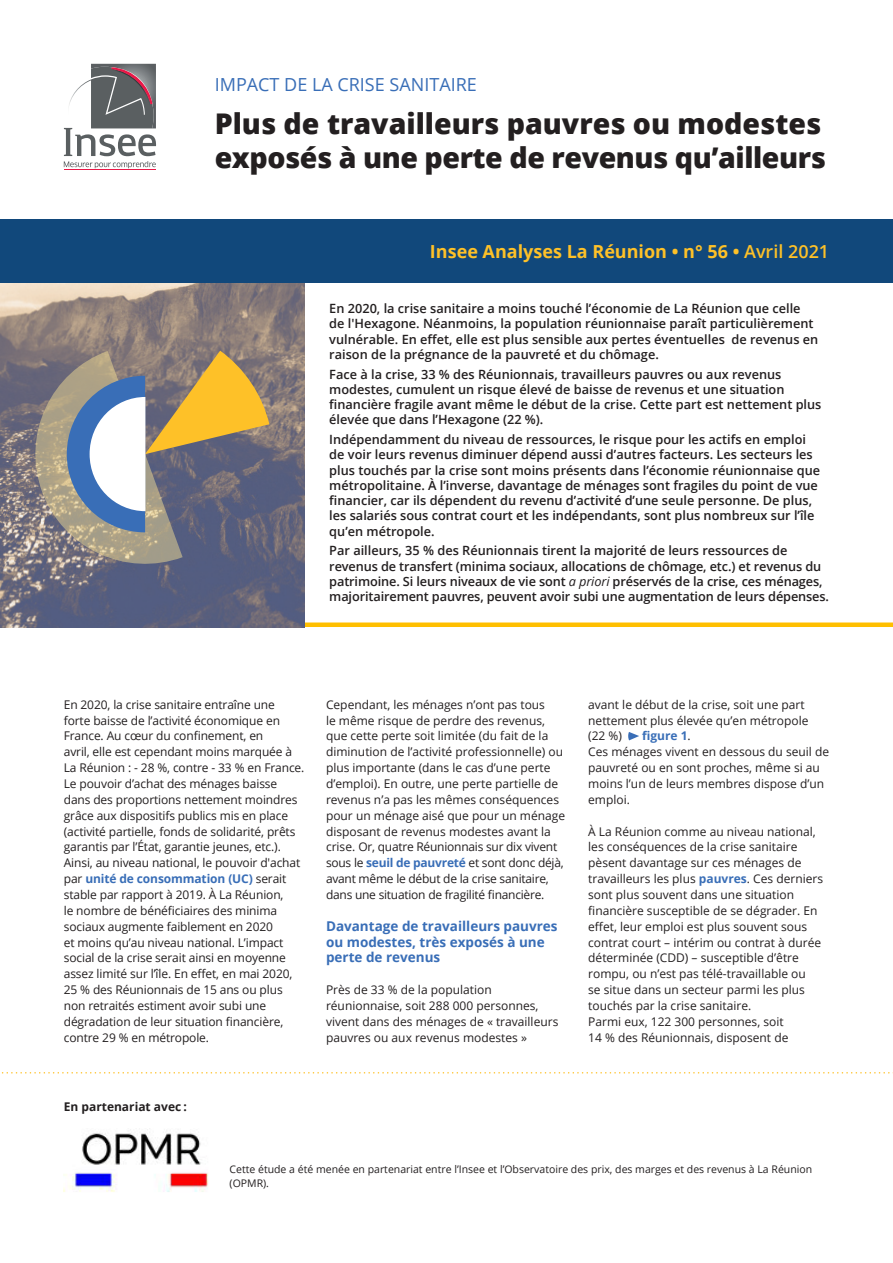
<style>
.page{position:relative;width:893px;height:1263px;background:#fff}
.page>*{position:absolute;margin:0;border:0;box-sizing:border-box;transform-origin:0 0}
.gros_titre{font:800 28.5px/34.2px "Open Sans";color:#231f20}
.bandeau{font:700 18px "Open Sans";color:#fec128}
.sur_titre{font:18px "Open Sans";color:#396eb7}
.titre{font:700 13.5px/15.9px "Open Sans";color:#396eb7}
.intro{font:600 12.75px/15.3px "Open Sans";color:#231f20}
.texte{font:12px/15.9px "Open Sans";color:#231f20}
.t1{font:700 12px "Open Sans";color:#231f20}
.texte-2{font:700 12px "Open Sans";color:#396eb7}
.t2{font:10.5px/13.5px "Open Sans";color:#231f20}
.s1{font-weight:600}
.s2{font-weight:400;font-style:italic}
.s3{font-weight:700;color:#396eb7}
.s4{font-weight:400;color:#231f20}
</style>
<div class="page">
<hr style="left:64px;top:170px;width:92px;height:1px;background:#e91847">
<svg style="left:64px;top:64px;width:92px;height:104px"></svg>
<svg style="left:1px;top:1072px;width:892px;height:1px"></svg>
<img style="left:64px;top:1129px;width:144px;height:63px">
<svg style="left:628px;top:732px;width:11px;height:8px"></svg>
<svg style="left:305px;top:622px;width:588px;height:5px"></svg>
<img style="left:0;top:283px;width:305px;height:344px">
<div style="left:0;top:219px;width:893px;height:64px;background:#11487b"></div>
<svg style="left:35px;top:351px;width:234px;height:213px"></svg>
<p class="sur_titre" style="left:215px;top:72px;width:264px">IMPACT DE LA CRISE SANITAIRE</p>
<p class="gros_titre" style="left:215px;top:105px;width:613px">Plus de travailleurs pauvres ou modestes exposés à une perte de revenus qu’ailleurs</p>
<p class="bandeau" style="left:430px;top:239px;width:401px">Insee Analyses La Réunion • n° 56 • <span class="s1">Avril 2021</span></p>
<p class="intro" style="left:329px;top:300px;width:490px">En 2020, la crise sanitaire a moins touché l’économie de La Réunion que celle de l'Hexagone. Néanmoins, la population réunionnaise paraît particulièrement vulnérable. En effet, elle est plus sensible aux pertes éventuelles de revenus en raison de la prégnance de la pauvreté et du chômage.</p>
<p class="intro" style="left:329px;top:366px;width:494px">Face à la crise, 33 % des Réunionnais, travailleurs pauvres ou aux revenus modestes, cumulent un risque élevé de baisse de revenus et une situation financière fragile avant même le début de la crise. Cette part est nettement plus élevée que dans l’Hexagone (22 %).</p>
<p class="intro" style="left:329px;top:431px;width:492px">Indépendamment du niveau de ressources, le risque pour les actifs en emploi de voir leurs revenus diminuer dépend aussi d’autres facteurs. Les secteurs les plus touchés par la crise sont moins présents dans l’économie réunionnaise que métropolitaine. À l’inverse, davantage de ménages sont fragiles du point de vue financier, car ils dépendent du revenu d’activité d’une seule personne. De plus, les salariés sous contrat court et les indépendants, sont plus nombreux sur l’île qu’en métropole.</p>
<p class="intro" style="left:329px;top:543px;width:501px">Par ailleurs, 35 % des Réunionnais tirent la majorité de leurs ressources de revenus de transfert (minima sociaux, allocations de chômage, etc.) et revenus du patrimoine. Si leurs niveaux de vie sont <span class="s2">a priori</span> préservés de la crise, ces ménages, majoritairement pauvres, peuvent avoir subi une augmentation de leurs dépenses.</p>
<p class="texte" style="left:64px;top:696px;width:242px">En 2020, la crise sanitaire entraîne une forte baisse de l’activité économique en France. Au cœur du confinement, en<br>avril, elle est cependant moins marquée à La Réunion : - 28 %, contre - 33 % en France.<br>Le pouvoir d’achat des ménages baisse dans des proportions nettement moindres grâce aux dispositifs publics mis en place (activité partielle, fonds de solidarité, prêts garantis par l’État, garantie jeunes, etc.).<br>Ainsi, au niveau national, le pouvoir d'achat par <span class="s3">unité de consommation (UC)</span> serait stable par rapport à 2019. À La Réunion,<br>le nombre de bénéficiaires des minima sociaux augmente faiblement en 2020<br>et moins qu’au niveau national. L’impact social de la crise serait ainsi en moyenne assez limité sur l’île. En effet, en mai 2020, 25 % des Réunionnais de 15 ans ou plus non retraités estiment avoir subi une dégradation de leur situation financière, contre 29 % en métropole.</p>
<p class="texte" style="left:326px;top:696px;width:241px">Cependant, les ménages n’ont pas tous<br>le même risque de perdre des revenus, que cette perte soit limitée (du fait de la diminution de l’activité professionnelle) ou plus importante (dans le cas d’une perte d’emploi). En outre, une perte partielle de revenus n’a pas les mêmes conséquences pour un ménage aisé que pour un ménage disposant de revenus modestes avant la crise. Or, quatre Réunionnais sur dix vivent sous le <span class="s3">seuil de pauvreté</span> et sont donc déjà, avant même le début de la crise sanitaire, dans une situation de fragilité financière.</p>
<p class="titre" style="left:326px;top:917px;width:233px">Davantage de travailleurs pauvres ou modestes, très exposés à une perte de revenus</p>
<p class="texte" style="left:326px;top:981px;width:234px">Près de 33 % de la population réunionnaise, soit 288 000 personnes, vivent dans des ménages de « travailleurs pauvres ou aux revenus modestes »</p>
<p class="t1" style="left:64px;top:1098px;width:125px">En partenariat avec :</p>
<p class="texte" style="left:588px;top:696px;width:222px">avant le début de la crise, soit une part nettement plus élevée qu’en métropole (22 %)</p>
<p class="texte-2" style="left:642px;top:727px;width:50px">figure 1<span class="s4">.</span></p>
<p class="texte" style="left:588px;top:744px;width:242px">Ces ménages vivent en dessous du seuil de pauvreté ou en sont proches, même si au moins l’un de leurs membres dispose d’un emploi.</p>
<p class="texte" style="left:588px;top:823px;width:236px">À La Réunion comme au niveau national, les conséquences de la crise sanitaire pèsent davantage sur ces ménages de travailleurs les plus <span class="s3">pauvres</span>. Ces derniers sont plus souvent dans une situation financière susceptible de se dégrader. En effet, leur emploi est plus souvent sous contrat court – intérim ou contrat à durée déterminée (CDD) – susceptible d’être rompu, ou n’est pas télé-travaillable ou<br>se situe dans un secteur parmi les plus touchés par la crise sanitaire.</p>
<p class="texte" style="left:588px;top:1013px;width:202px">Parmi eux, 122 300 personnes, soit<br>14 % des Réunionnais, disposent de</p>
<p class="t2" style="left:230px;top:1162px;width:584px">Cette étude a été menée en partenariat entre l’Insee et l’Observatoire des prix, des marges et des revenus à La Réunion (OPMR).</p>
</div>
